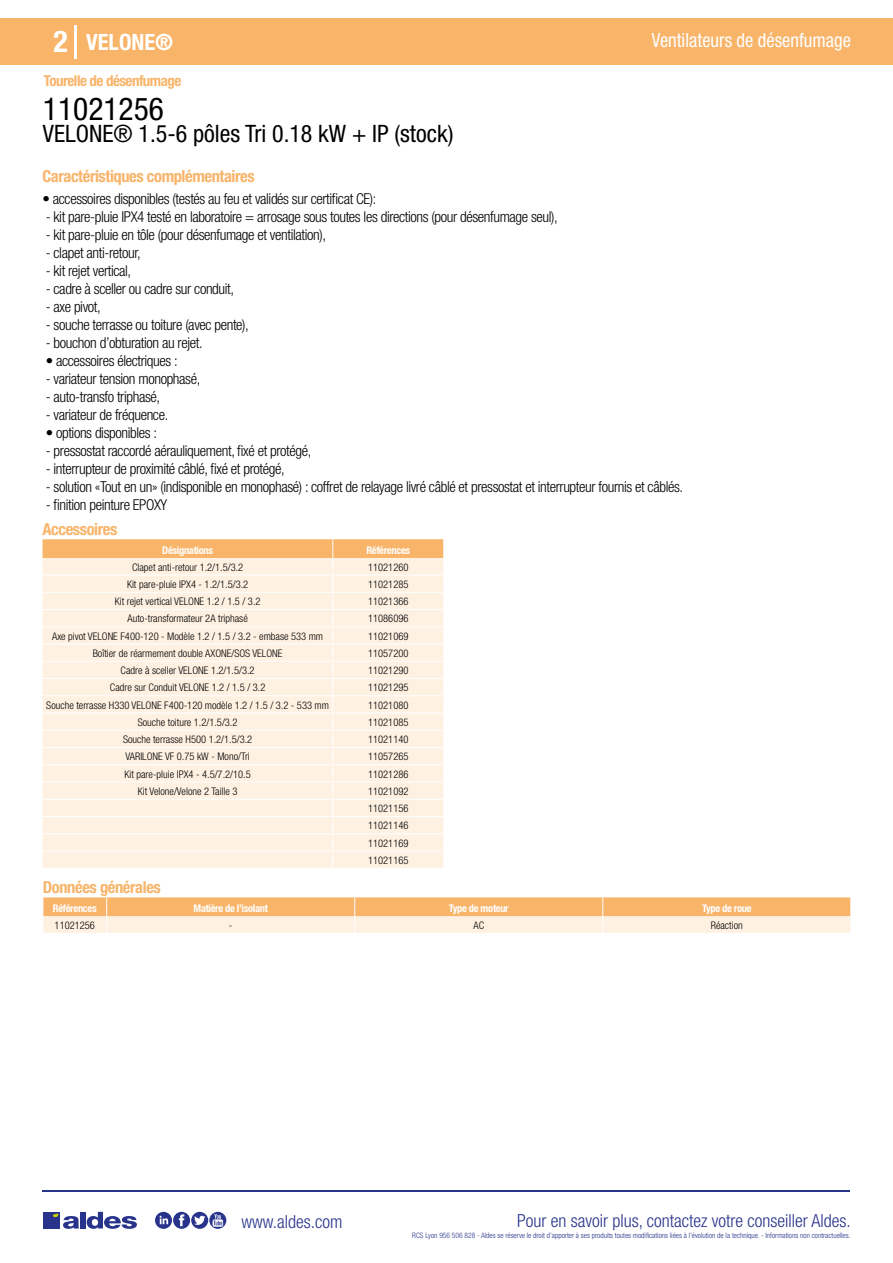
<style>
.page{position:relative;width:893px;height:1263px;background:#fff}
.page>*{position:absolute;margin:0;border:0;box-sizing:border-box;transform-origin:0 0}
.t1{font:condensed 31.5px "Helvetica Neue LT Std";color:#000}
.t2{font:700 condensed 30px "Helvetica Neue LT Std";color:#fff}
.t3{font:condensed 24px "Helvetica Neue LT Std";color:#000}
.t4{font:700 condensed 22.5px "Helvetica Neue LT Std";color:#fff}
.t5{font:condensed 19.5px "Helvetica Neue LT Std";color:#fff;scale:.95 1}
.t6{font:300 condensed 18px "Helvetica Neue";color:#28348b}
.t7{font:700 condensed 16.5px "Helvetica Neue LT Std";letter-spacing:-.025em;color:#f8b469}
.t8{font:300 condensed 15px "Helvetica Neue LT Std";letter-spacing:-.025em;color:#000}
.t9{font:700 condensed 15px "Helvetica Neue LT Std";letter-spacing:-.035em;color:#f8b469}
.t10{font:300 condensed 10.5px/17.2px "Helvetica Neue";color:#000;text-align:justify}
.t11{font:700 condensed 10.5px "Helvetica Neue";letter-spacing:-.03em;color:#fff}
.t12{font:300 condensed 7.5px "Helvetica Neue";color:#28348b}
</style>
<div class="page">
<div style="left:0;top:18px;width:893px;height:46px;background:#f8b469"></div>
<hr style="left:74px;top:25px;width:2px;height:33px;background:#fff">
<hr style="left:43px;top:1190px;width:807px;height:1px;background:#28348b">
<svg style="left:155px;top:1212px;width:71px;height:17px"></svg>
<div style="left:43px;top:1212px;width:17px;height:16px;background:#28348b"></div>
<div style="left:80px;top:1212px;width:6px;height:16px;background:#28348b"></div>
<svg style="left:87px;top:1212px;width:50px;height:17px"></svg>
<svg style="left:53px;top:1213px;width:26px;height:16px"></svg>
<svg style="left:43px;top:539px;width:401px;height:329px;background:#fdeedc"></svg>
<svg style="left:43px;top:897px;width:808px;height:36px;background:#fad1a4"></svg>
<h2 class="t2" style="left:54px;top:24px;width:16px">2</h2>
<h3 class="t4" style="left:86px;top:28px;width:89px">VELONE®</h3>
<h3 class="t5" style="left:652px;top:29px;width:211px">Ventilateurs de désenfumage</h3>
<p class="t9" style="left:44px;top:71px;width:139px">Tourelle de désenfumage</p>
<h1 class="t1" style="left:43px;top:91px;width:122px">11021256</h1>
<h3 class="t3" style="left:43px;top:120px;width:412px">VELONE® 1.5-6 pôles Tri 0.18 kW + IP (stock)</h3>
<p class="t7" style="left:43px;top:166px;width:214px">Caractéristiques complémentaires</p>
<p class="t8" style="left:43px;top:190px;width:335px">• accessoires disponibles (testés au feu et validés sur certificat CE):</p>
<p class="t8" style="left:46px;top:208px;width:514px">- kit pare-pluie IPX4 testé en laboratoire = arrosage sous toutes les directions (pour désenfumage seul),</p>
<p class="t8" style="left:46px;top:226px;width:282px">- kit pare-pluie en tôle (pour désenfumage et ventilation),</p>
<p class="t8" style="left:46px;top:244px;width:96px">- clapet anti-retour,</p>
<p class="t8" style="left:46px;top:262px;width:87px">- kit rejet vertical,</p>
<p class="t8" style="left:46px;top:280px;width:190px">- cadre à sceller ou cadre sur conduit,</p>
<p class="t8" style="left:46px;top:298px;width:56px">- axe pivot,</p>
<p class="t8" style="left:46px;top:316px;width:205px">- souche terrasse ou toiture (avec pente),</p>
<p class="t8" style="left:46px;top:334px;width:158px">- bouchon d’obturation au rejet.</p>
<p class="t8" style="left:46px;top:352px;width:134px">• accessoires électriques :</p>
<p class="t8" style="left:46px;top:370px;width:156px">- variateur tension monophasé,</p>
<p class="t8" style="left:46px;top:388px;width:116px">- auto-transfo triphasé,</p>
<p class="t8" style="left:46px;top:406px;width:124px">- variateur de fréquence.</p>
<p class="t8" style="left:46px;top:424px;width:113px">• options disponibles :</p>
<p class="t8" style="left:46px;top:442px;width:267px">- pressostat raccordé aérauliquement, fixé et protégé,</p>
<p class="t8" style="left:46px;top:460px;width:240px">- interrupteur de proximité câblé, fixé et protégé,</p>
<p class="t8" style="left:46px;top:478px;width:639px">- solution «Tout en un» (indisponible en monophasé) : coffret de relayage livré câblé et pressostat et interrupteur fournis et câblés.</p>
<p class="t8" style="left:46px;top:496px;width:123px">- finition peinture EPOXY</p>
<p class="t7" style="left:43px;top:519px;width:76px">Accessoires</p>
<p class="t11" style="left:162px;top:544px;width:52px">Désignations</p>
<p class="t11" style="left:366px;top:544px;width:45px">Références</p>
<p class="t10" style="left:132px;top:558px;width:113px">Clapet anti-retour 1.2/1.5/3.2</p>
<p class="t10" style="left:368px;top:558px;width:42px">11021260</p>
<p class="t10" style="left:127px;top:575px;width:123px">Kit pare-pluie IPX4 - 1.2/1.5/3.2</p>
<p class="t10" style="left:368px;top:575px;width:42px">11021285</p>
<p class="t10" style="left:115px;top:593px;width:147px">Kit rejet vertical VELONE 1.2 / 1.5 / 3.2</p>
<p class="t10" style="left:368px;top:593px;width:42px">11021366</p>
<p class="t10" style="left:127px;top:610px;width:122px">Auto-transformateur 2A triphasé</p>
<p class="t10" style="left:368px;top:610px;width:42px">11086096</p>
<p class="t10" style="left:52px;top:627px;width:273px">Axe pivot VELONE F400-120 - Modèle 1.2 / 1.5 / 3.2 - embase 533 mm</p>
<p class="t10" style="left:368px;top:627px;width:42px">11021069</p>
<p class="t10" style="left:93px;top:644px;width:191px">Boîtier de réarmement double AXONE/SOS VELONE</p>
<p class="t10" style="left:368px;top:644px;width:42px">11057200</p>
<p class="t10" style="left:121px;top:662px;width:135px">Cadre à sceller VELONE 1.2/1.5/3.2</p>
<p class="t10" style="left:368px;top:662px;width:42px">11021290</p>
<p class="t10" style="left:110px;top:679px;width:157px">Cadre sur Conduit VELONE 1.2 / 1.5 / 3.2</p>
<p class="t10" style="left:368px;top:679px;width:42px">11021295</p>
<p class="t10" style="left:46px;top:696px;width:284px">Souche terrasse H330 VELONE F400-120 modèle 1.2 / 1.5 / 3.2 - 533 mm</p>
<p class="t10" style="left:368px;top:696px;width:42px">11021080</p>
<p class="t10" style="left:138px;top:713px;width:101px">Souche toiture 1.2/1.5/3.2</p>
<p class="t10" style="left:368px;top:713px;width:42px">11021085</p>
<p class="t10" style="left:123px;top:731px;width:131px">Souche terrasse H500 1.2/1.5/3.2</p>
<p class="t10" style="left:368px;top:731px;width:42px">11021140</p>
<p class="t10" style="left:125px;top:748px;width:126px">VARILONE VF 0.75 kW - Mono/Tri</p>
<p class="t10" style="left:368px;top:748px;width:42px">11057265</p>
<p class="t10" style="left:124px;top:765px;width:128px">Kit pare-pluie IPX4 - 4.5/7.2/10.5</p>
<p class="t10" style="left:368px;top:765px;width:42px">11021286</p>
<p class="t10" style="left:138px;top:782px;width:101px">Kit Velone/Velone 2 Taille 3</p>
<p class="t10" style="left:368px;top:782px;width:42px">11021092<br>11021156<br>11021146<br>11021169<br>11021165</p>
<p class="t7" style="left:43px;top:877px;width:119px">Données générales</p>
<p class="t11" style="left:53px;top:902px;width:45px">Références</p>
<p class="t11" style="left:194px;top:902px;width:76px">Matière de l’isolant</p>
<p class="t11" style="left:449px;top:902px;width:62px">Type de moteur</p>
<p class="t11" style="left:702px;top:902px;width:51px">Type de roue</p>
<p class="t10" style="left:55px;top:916px;width:42px">11021256</p>
<p class="t10" style="left:229px;top:916px;width:5px">-</p>
<p class="t10" style="left:473px;top:916px;width:12px">AC</p>
<p class="t10" style="left:711px;top:916px;width:34px">Réaction</p>
<p class="t6" style="left:241px;top:1211px;width:102px">www.aldes.com</p>
<p class="t6" style="left:517px;top:1211px;width:335px">Pour en savoir plus, contactez votre conseiller Aldes.</p>
<p class="t12" style="left:412px;top:1230px;width:440px">RCS Lyon 956 506 828 - Aldes se réserve le droit d’apporter à ses produits toutes modifications liées à l’évolution de la technique. - Informations non contractuelles.</p>
</div>
